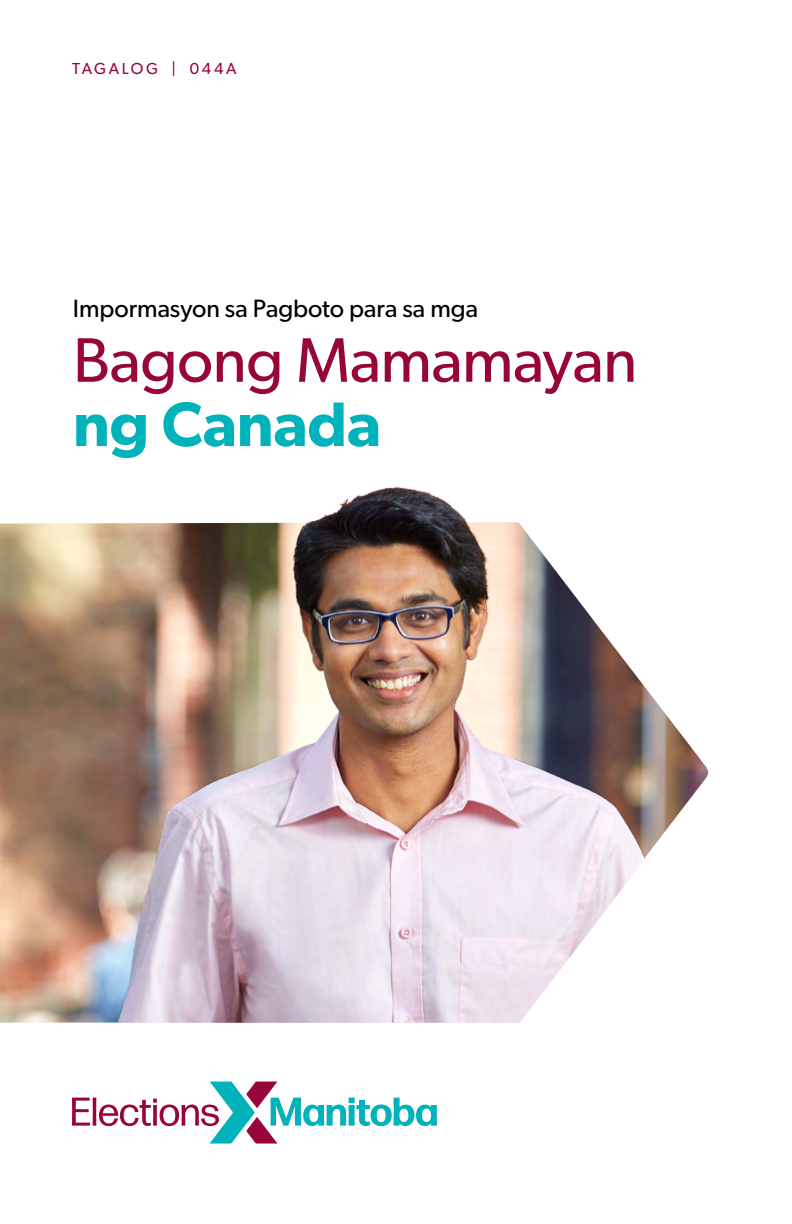
<style>
.page{position:relative;width:792px;height:1224px;background:#fff}
.page>*{position:absolute;margin:0;border:0;box-sizing:border-box;transform-origin:0 0}
.t1{font:63px "Gibson";letter-spacing:-.01em;color:#980539}
.t2{font:600 63px "Gibson";letter-spacing:-.005em;color:#00b3ba}
.t3{font:25.2px "Gibson";color:#000}
.t4{font:16px "Gibson";letter-spacing:.165em;color:#980539}
</style>
<div class="page">
<img style="left:0;top:523px;width:709px;height:500px">
<img style="left:69px;top:486px;width:597px;height:537px">
<svg style="left:72px;top:1098px;width:18px;height:28px"></svg>
<hr style="left:93px;top:1098px;width:3px;height:28px;background:#980539">
<svg style="left:99px;top:1082px;width:338px;height:62px"></svg>
<p class="t4" style="left:72px;top:59px;width:166px">TAGALOG | 044A</p>
<p class="t3" style="left:73px;top:294px;width:407px">Impormasyon sa Pagboto para sa mga</p>
<h1 class="t1" style="left:73px;top:322px;width:566px">Bagong Mamamayan</h1>
<h1 class="t2" style="left:73px;top:387px;width:310px">ng Canada</h1>
</div>
